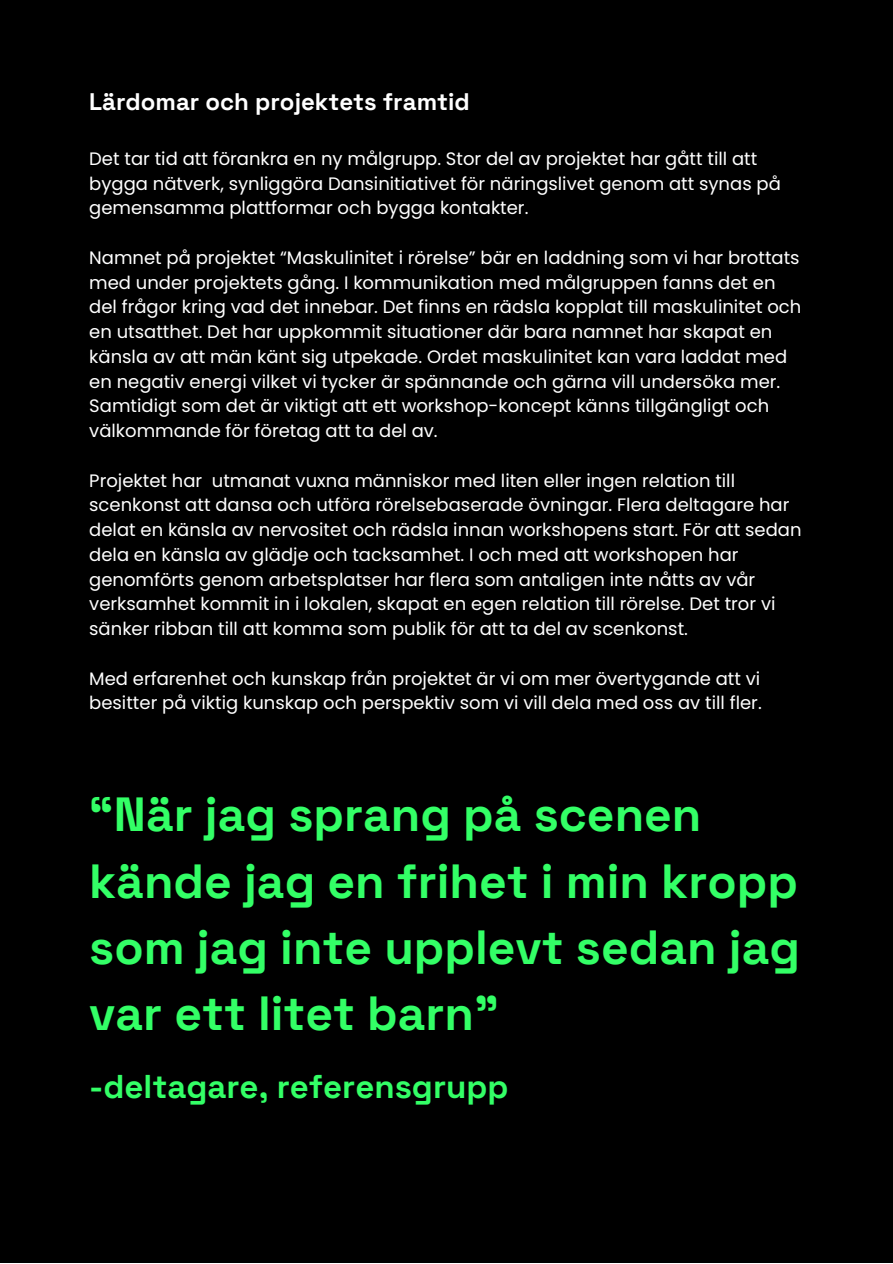
<style>
.page{position:relative;width:893px;height:1264px;background:#fff}
.page>*{position:absolute;margin:0;border:0;box-sizing:border-box;transform-origin:0 0}
.t1{font:700 48px/66.3px "Space Grotesk";color:#3f6}
.t2{font:700 33px "Space Grotesk";color:#3f6}
.t3{font:700 24px "Space Grotesk";color:#fff}
.t4{font:18px/24.8px "Poppins";color:#fff}
</style>
<div class="page">
<div style="left:0;top:0;width:892px;height:1262px;background:#000"></div>
<p class="t3" style="left:89px;top:87px;width:382px">Lärdomar och projektets framtid</p>
<p class="t4" style="left:89px;top:146px;width:693px">Det tar tid att förankra en ny målgrupp. Stor del av projektet har gått till att bygga nätverk, synliggöra Dansinitiativet för näringslivet genom att synas på gemensamma plattformar och bygga kontakter.</p>
<p class="t4" style="left:89px;top:245px;width:713px">Namnet på projektet “Maskulinitet i rörelse” bär en laddning som vi har brottats med under projektets gång. I kommunikation med målgruppen fanns det en del frågor kring vad det innebar. Det finns en rädsla kopplat till maskulinitet och en utsatthet. Det har uppkommit situationer där bara namnet har skapat en känsla av att män känt sig utpekade. Ordet maskulinitet kan vara laddat med en negativ energi vilket vi tycker är spännande och gärna vill undersöka mer.<br>Samtidigt som det är viktigt att ett workshop-koncept känns tillgängligt och välkommande för företag att ta del av.</p>
<p class="t4" style="left:89px;top:468px;width:713px">Projektet har utmanat vuxna människor med liten eller ingen relation till scenkonst att dansa och utföra rörelsebaserade övningar. Flera deltagare har delat en känsla av nervositet och rädsla innan workshopens start. För att sedan dela en känsla av glädje och tacksamhet. I och med att workshopen har genomförts genom arbetsplatser har flera som antaligen inte nåtts av vår verksamhet kommit in i lokalen, skapat en egen relation till rörelse. Det tror vi sänker ribban till att komma som publik för att ta del av scenkonst.</p>
<p class="t4" style="left:89px;top:666px;width:674px">Med erfarenhet och kunskap från projektet är vi om mer övertygande att vi besitter på viktig kunskap och perspektiv som vi vill dela med oss av till fler.</p>
<p class="t1" style="left:89px;top:781px;width:712px">“När jag sprang på scenen kände jag en frihet i min kropp som jag inte upplevt sedan jag var ett litet barn”</p>
<p class="t2" style="left:89px;top:1065px;width:420px">-deltagare, referensgrupp</p>
</div>
